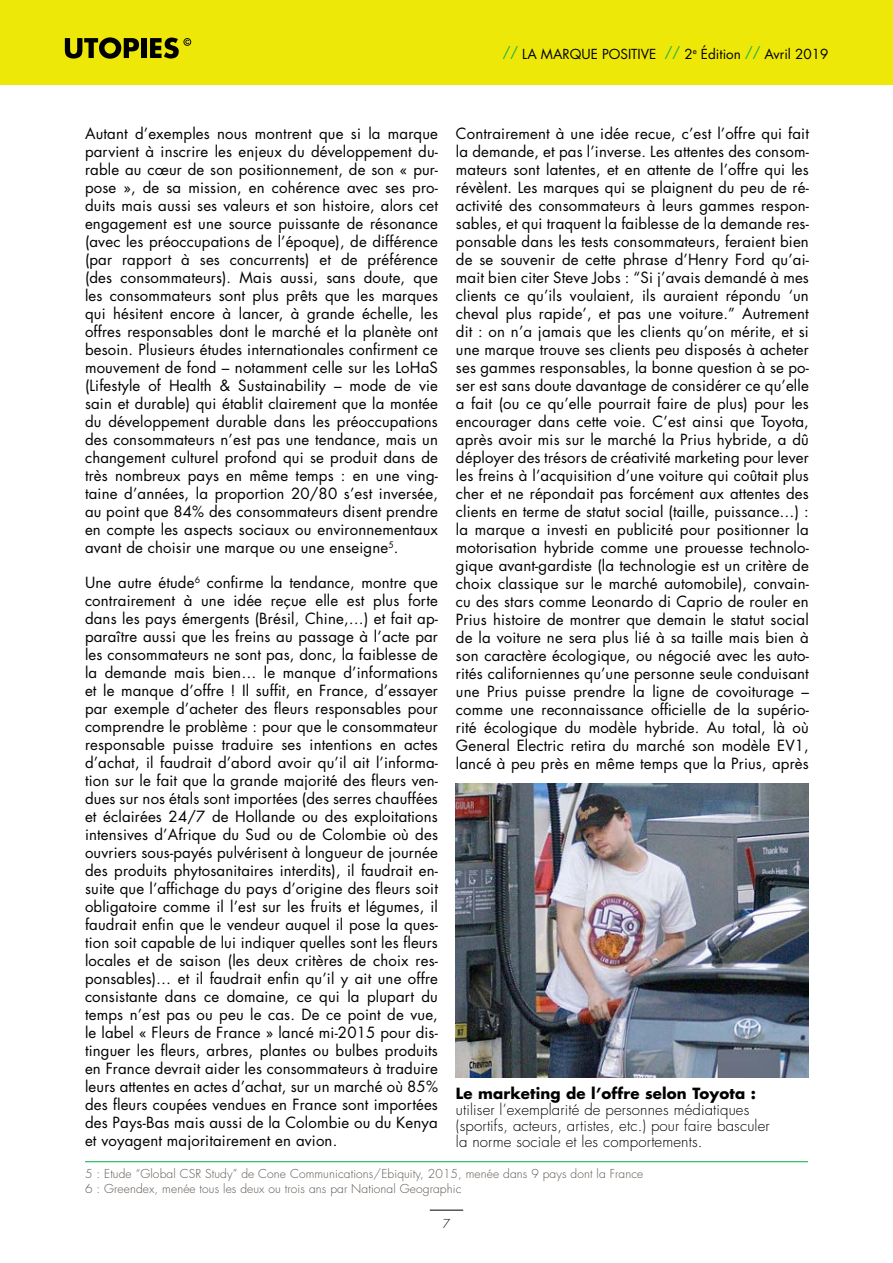
<style>
.page{position:relative;width:893px;height:1263px;background:#fff}
.page>*{position:absolute;margin:0;border:0;box-sizing:border-box;transform-origin:0 0}
.t1{font:15px/18px "Futura";letter-spacing:.01em;color:#000;text-align:justify}
.t2{font:300 15px/16px "Futura";letter-spacing:.01em;color:#000}
.t3{font:700 15px "Futura";letter-spacing:.01em;color:#000}
.t4{font:13.5px "Futura";color:#000}
.t5{font:300 12px/14.4px "Futura";letter-spacing:.01em;color:#5e554f}
.t6{font:300 12px "Futura";color:#000}
.s1{color:#0db14b}
</style>
<div class="page">
<hr style="left:430px;top:1210px;width:33px;height:1px;background:#000">
<div style="left:0;top:0;width:893px;height:85px;background:#eee809"></div>
<svg style="left:65px;top:37px;width:74px;height:22px"></svg>
<div style="left:141px;top:38px;width:6px;height:20px;background:#000"></div>
<svg style="left:150px;top:38px;width:41px;height:21px"></svg>
<img style="left:456px;top:784px;width:352px;height:293px">
<hr style="left:85px;top:1161px;width:723px;height:1px;background:#0db14b">
<p class="t4" style="left:503px;top:44px;width:327px"><span class="s1">//</span> La marque positive <span class="s1">//</span> 2<sup>e</sup> Édition <span class="s1">//</span> Avril 2019</p>
<p class="t1" style="left:85px;top:125px;width:354px">Autant d’exemples nous montrent que si la marque parvient à inscrire les enjeux du développement du&shy;rable au cœur de son positionnement, de son « pur&shy;pose », de sa mission, en cohérence avec ses pro&shy;duits mais aussi ses valeurs et son histoire, alors cet engagement est une source puissante de résonance (avec les préoccupations de l’époque), de différence (par rapport à ses concurrents) et de préférence (des consommateurs). Mais aussi, sans doute, que les consommateurs sont plus prêts que les marques qui hésitent encore à lancer, à grande échelle, les offres responsables dont le marché et la planète ont besoin. Plusieurs études internationales confirment ce mouvement de fond – notamment celle sur les LoHaS (Lifestyle of Health &amp; Sustainability – mode de vie sain et durable) qui établit clairement que la montée du développement durable dans les préoccupations des consommateurs n’est pas une tendance, mais un changement culturel profond qui se produit dans de très nombreux pays en même temps : en une ving&shy;taine d’années, la proportion 20/80 s’est inversée, au point que 84% des consommateurs disent prendre en compte les aspects sociaux ou environnementaux avant de choisir une marque ou une enseigne<sup>5</sup>.</p>
<p class="t1" style="left:85px;top:574px;width:354px">Une autre étude<sup>6</sup> confirme la tendance, montre que contrairement à une idée reçue elle est plus forte dans les pays émergents (Brésil, Chine,…) et fait ap&shy;paraître aussi que les freins au passage à l’acte par les consommateurs ne sont pas, donc, la faiblesse de la demande mais bien… le manque d’informations et le manque d’offre ! Il suffit, en France, d’essayer par exemple d’acheter des fleurs responsables pour comprendre le problème : pour que le consommateur responsable puisse traduire ses intentions en actes d’achat, il faudrait d’abord avoir qu’il ait l’informa&shy;tion sur le fait que la grande majorité des fleurs ven&shy;dues sur nos étals sont importées (des serres chauffées et éclairées 24/7 de Hollande ou des exploitations intensives d’Afrique du Sud ou de Colombie où des ouvriers sous-payés pulvérisent à longueur de journée des produits phytosanitaires interdits), il faudrait en&shy;suite que l’affichage du pays d’origine des fleurs soit obligatoire comme il l’est sur les fruits et légumes, il faudrait enfin que le vendeur auquel il pose la ques&shy;tion soit capable de lui indiquer quelles sont les fleurs locales et de saison (les deux critères de choix res&shy;ponsables)… et il faudrait enfin qu’il y ait une offre consistante dans ce domaine, ce qui la plupart du temps n’est pas ou peu le cas. De ce point de vue, le label « Fleurs de France » lancé mi-2015 pour dis&shy;tinguer les fleurs, arbres, plantes ou bulbes produits en France devrait aider les consommateurs à traduire leurs attentes en actes d’achat, sur un marché où 85% des fleurs coupées vendues en France sont importées des Pays-Bas mais aussi de la Colombie ou du Kenya et voyagent majoritairement en avion.</p>
<p class="t1" style="left:456px;top:125px;width:354px">Contrairement à une idée recue, c’est l’offre qui fait la demande, et pas l’inverse. Les attentes des consom&shy;mateurs sont latentes, et en attente de l’offre qui les révèlent. Les marques qui se plaignent du peu de ré&shy;activité des consommateurs à leurs gammes respon&shy;sables, et qui traquent la faiblesse de la demande res&shy;ponsable dans les tests consommateurs, feraient bien de se souvenir de cette phrase d’Henry Ford qu’ai&shy;mait bien citer Steve Jobs : “Si j’avais demandé à mes clients ce qu’ils voulaient, ils auraient répondu ‘un cheval plus rapide’, et pas une voiture.” Autrement dit : on n’a jamais que les clients qu’on mérite, et si une marque trouve ses clients peu disposés à acheter ses gammes responsables, la bonne question à se po&shy;ser est sans doute davantage de considérer ce qu’elle a fait (ou ce qu’elle pourrait faire de plus) pour les encourager dans cette voie. C’est ainsi que Toyota, après avoir mis sur le marché la Prius hybride, a dû déployer des trésors de créativité marketing pour lever les freins à l’acquisition d’une voiture qui coûtait plus cher et ne répondait pas forcément aux attentes des clients en terme de statut social (taille, puissance…) : la marque a investi en publicité pour positionner la motorisation hybride comme une prouesse technolo&shy;gique avant-gardiste (la technologie est un critère de choix classique sur le marché automobile), convain&shy;cu des stars comme Leonardo di Caprio de rouler en Prius histoire de montrer que demain le statut social de la voiture ne sera plus lié à sa taille mais bien à son caractère écologique, ou négocié avec les auto&shy;rités californiennes qu’une personne seule conduisant une Prius puisse prendre la ligne de covoiturage – comme une reconnaissance officielle de la supério&shy;rité écologique du modèle hybride. Au total, là où General Electric retira du marché son modèle EV1, lancé à peu près en même temps que la Prius, après</p>
<p class="t3" style="left:456px;top:1083px;width:301px">Le marketing de l’offre selon Toyota :</p>
<p class="t2" style="left:456px;top:1101px;width:315px">utiliser l’exemplarité de personnes médiatiques (sportifs, acteurs, artistes, etc.) pour faire basculer la norme sociale et les comportements.</p>
<p class="t5" style="left:85px;top:1167px;width:560px">5 : Etude “Global CSR Study” de Cone Communications/Ebiquity, 2015, menée dans 9 pays dont la France<br>6 : Greendex, menée tous les deux ou trois ans par National Geographic</p>
<p class="t6" style="left:443px;top:1215px;width:9px">7</p>
</div>
